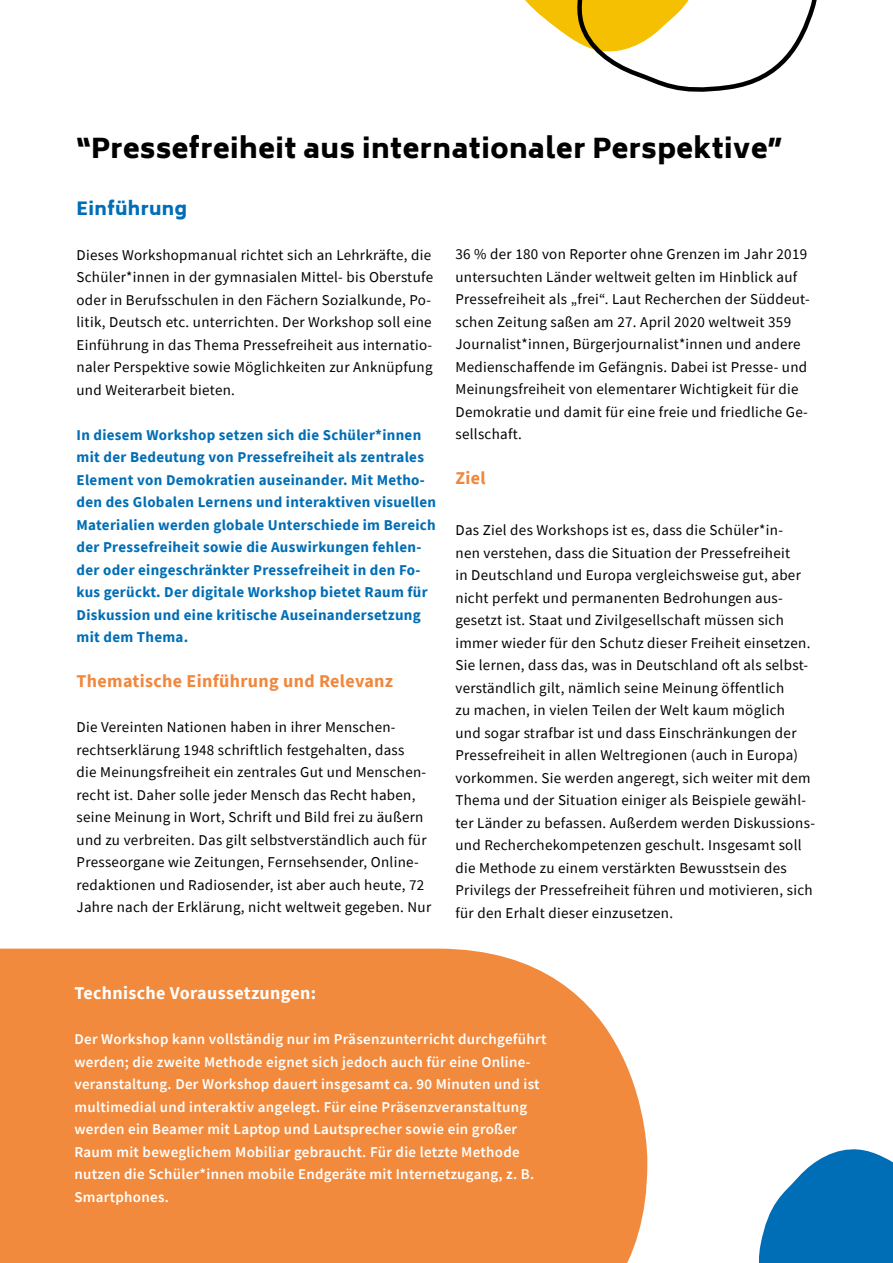
<style>
.page{position:relative;width:893px;height:1263px;background:#fff}
.page>*{position:absolute;margin:0;border:0;box-sizing:border-box;transform-origin:0 0}
.t1{font:900 27px "Biryani";letter-spacing:.02em;color:#000}
.t2{font:700 18px "Source Sans Pro";letter-spacing:.02em;color:#f1873d}
.t3{font:700 18px "Source Sans Pro";letter-spacing:.02em;color:#fff}
.t4{font:900 18px "Biryani";letter-spacing:.02em;color:#006eb6}
.t5{font:15px/22.5px "Source Sans Pro";letter-spacing:.02em;color:#000}
.t6{font:600 15px/22.5px "Source Sans Pro";letter-spacing:.02em;color:#fff}
.t7{font:700 15px/22.5px "Source Sans Pro";letter-spacing:.02em;color:#006eb6}
</style>
<div class="page">
<svg style="left:525px;top:0;width:292px;height:92px"></svg>
<svg style="left:758px;top:1149px;width:135px;height:114px"></svg>
<div style="left:0;top:949px;width:647px;height:314px;background:#f28a3d"></div>
<h1 class="t1" style="left:77px;top:132px;width:707px">“Pressefreiheit aus internationaler Perspektive”</h1>
<p class="t4" style="left:77px;top:198px;width:112px">Einführung</p>
<p class="t5" style="left:77px;top:243px;width:358px">Dieses Workshopmanual richtet sich an Lehrkräfte, die Schüler*innen in der gymnasialen Mittel- bis Oberstufe oder in Berufsschulen in den Fächern Sozialkunde, Po&shy;litik, Deutsch etc. unterrichten. Der Workshop soll eine Einführung in das Thema Pressefreiheit aus internatio&shy;naler Perspektive sowie Möglichkeiten zur Anknüpfung und Weiterarbeit bieten.</p>
<p class="t7" style="left:77px;top:423px;width:361px">In diesem Workshop setzen sich die Schüler*innen mit der Bedeutung von Pressefreiheit als zentrales Element von Demokratien auseinander. Mit Metho&shy;den des Globalen Lernens und interaktiven visuellen Materialien werden globale Unterschiede im Bereich der Pressefreiheit sowie die Auswirkungen fehlen&shy;der oder eingeschränkter Pressefreiheit in den Fo&shy;kus gerückt. Der digitale Workshop bietet Raum für Diskussion und eine kritische Auseinandersetzung mit dem Thema.</p>
<p class="t2" style="left:77px;top:669px;width:318px">Thematische Einführung und Relevanz</p>
<p class="t5" style="left:77px;top:716px;width:356px">Die Vereinten Nationen haben in ihrer Menschen&shy;rechtserklärung 1948 schriftlich festgehalten, dass<br>die Meinungsfreiheit ein zentrales Gut und Menschen&shy;recht ist. Daher solle jeder Mensch das Recht haben, seine Meinung in Wort, Schrift und Bild frei zu äußern und zu verbreiten. Das gilt selbstverständlich auch für Presseorgane wie Zeitungen, Fernsehsender, Online&shy;redaktionen und Radiosender, ist aber auch heute, 72<br>Jahre nach der Erklärung, nicht weltweit gegeben. Nur</p>
<p class="t5" style="left:455px;top:243px;width:356px">36 % der 180 von Reporter ohne Grenzen im Jahr 2019 untersuchten Länder weltweit gelten im Hinblick auf Pressefreiheit als „frei“. Laut Recherchen der Süddeut&shy;schen Zeitung saßen am 27. April 2020 weltweit 359<br>Journalist*innen, Bürgerjournalist*innen und andere Medienschaffende im Gefängnis. Dabei ist Presse- und Meinungsfreiheit von elementarer Wichtigkeit für die Demokratie und damit für eine freie und friedliche Ge&shy;sellschaft.</p>
<p class="t2" style="left:455px;top:466px;width:32px">Ziel</p>
<p class="t5" style="left:455px;top:519px;width:361px">Das Ziel des Workshops ist es, dass die Schüler*in-<br>nen verstehen, dass die Situation der Pressefreiheit<br>in Deutschland und Europa vergleichsweise gut, aber nicht perfekt und permanenten Bedrohungen aus&shy;gesetzt ist. Staat und Zivilgesellschaft müssen sich immer wieder für den Schutz dieser Freiheit einsetzen.<br>Sie lernen, dass das, was in Deutschland oft als selbst&shy;verständlich gilt, nämlich seine Meinung öffentlich<br>zu machen, in vielen Teilen der Welt kaum möglich<br>und sogar strafbar ist und dass Einschränkungen der Pressefreiheit in allen Weltregionen (auch in Europa) vorkommen. Sie werden angeregt, sich weiter mit dem Thema und der Situation einiger als Beispiele gewähl&shy;ter Länder zu befassen. Außerdem werden Diskussions&shy;und Recherchekompetenzen geschult. Insgesamt soll die Methode zu einem verstärkten Bewusstsein des Privilegs der Pressefreiheit führen und motivieren, sich für den Erhalt dieser einzusetzen.</p>
<p class="t3" style="left:74px;top:981px;width:243px">Technische Voraussetzungen:</p>
<p class="t6" style="left:74px;top:1028px;width:474px">Der Workshop kann vollständig nur im Präsenzunterricht durchgeführt werden; die zweite Methode eignet sich jedoch auch für eine Online&shy;veranstaltung. Der Workshop dauert insgesamt ca. 90 Minuten und ist multimedial und interaktiv angelegt. Für eine Präsenzveranstaltung werden ein Beamer mit Laptop und Lautsprecher sowie ein großer Raum mit beweglichem Mobiliar gebraucht. Für die letzte Methode nutzen die Schüler*innen mobile Endgeräte mit Internetzugang, z. B.<br>Smartphones.</p>
</div>
